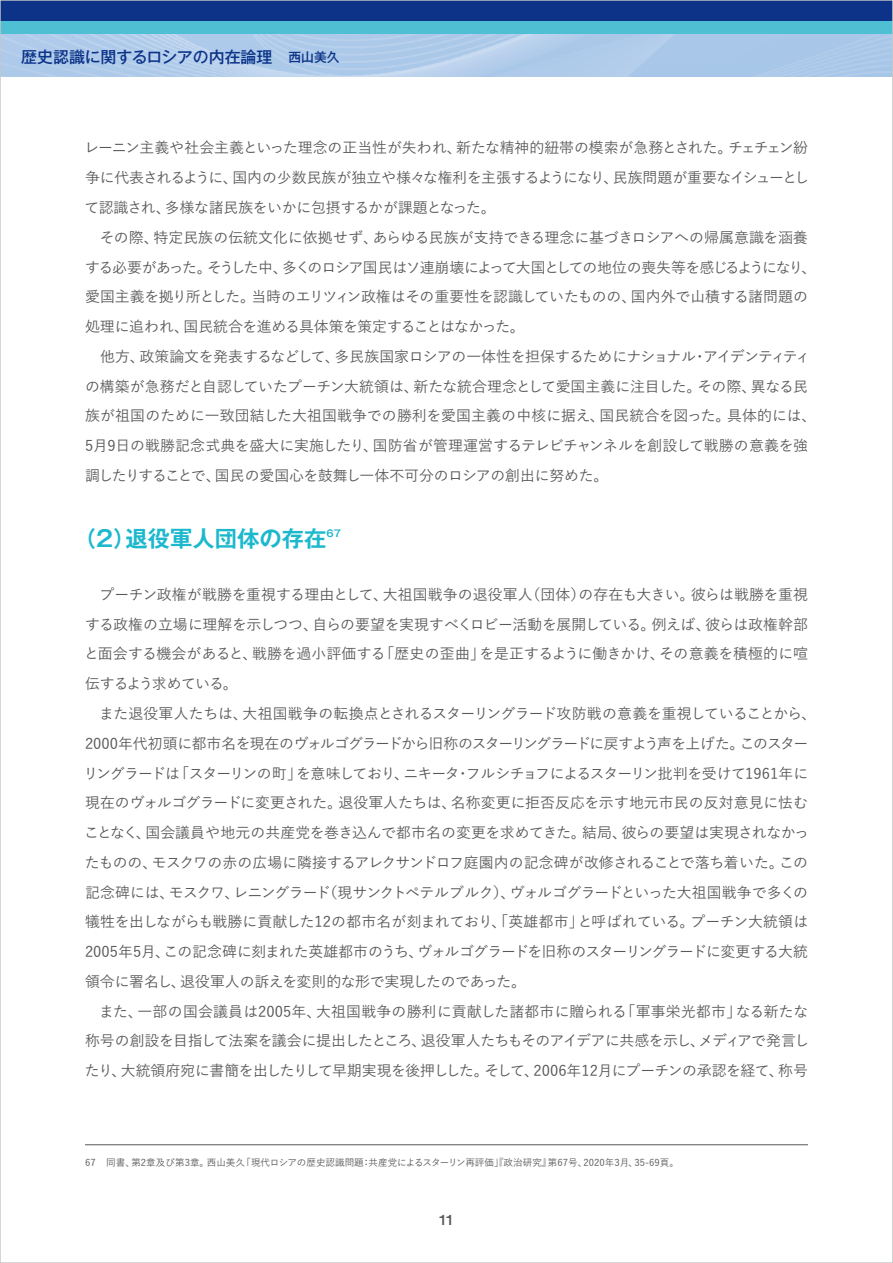
<style>
.page{position:relative;width:893px;height:1263px;background:#fff}
.page>*{position:absolute;margin:0;border:0;box-sizing:border-box;transform-origin:0 0}
.t1{font:700 22.35px "Gothic MB101 Pro De";color:#1bb8ce}
.t2{font:500 15.9px "Gothic MB101 Pro";color:#0c3388}
.t3{font:14.85px/29.7px "Yu Gothic Std M";letter-spacing:-.02em;color:#595757}
.t4{font:13.8px "Midashi Go Pr 5 MB31";color:#595757}
.t5{font:9.6px "Yu Gothic Std M";color:#595757}
.t6{font:700 9.6px "Gothic MB101 Pro De";color:#1bb8ce}
.s1{font-size:12.75px}
</style>
<div class="page">
<img style="left:2px;top:34px;width:889px;height:43px">
<div style="left:0;top:0;width:893px;height:21px;background:#0c3388"></div>
<div style="left:0;top:21px;width:893px;height:13px;background:#4fbfd3"></div>
<hr style="left:85px;top:1144px;width:723px;height:1px;background:#595757">
<svg style="left:892px;top:0;width:1px;height:1263px"></svg>
<p class="t2" style="left:21px;top:44px;width:320px">歴史認識に関するロシアの内在論理　<span class="s1">西山美久</span></p>
<p class="t3" style="left:84px;top:132px;width:733px">レーニン主義や社会主義といった理念の正当性が失われ、新たな精神的紐帯の模索が急務とされた。チェチェン紛争に代表されるように、国内の少数民族が独立や様々な権利を主張するようになり、民族問題が重要なイシューとして認識され、多様な諸民族をいかに包摂するかが課題となった。<br>　その際、特定民族の伝統文化に依拠せず、あらゆる民族が支持できる理念に基づきロシアへの帰属意識を涵養する必要があった。そうした中、多くのロシア国民はソ連崩壊によって大国としての地位の喪失等を感じるようになり、愛国主義を拠り所とした。当時のエリツィン政権はその重要性を認識していたものの、国内外で山積する諸問題の処理に追われ、国民統合を進める具体策を策定することはなかった。<br>　他方、政策論文を発表するなどして、多民族国家ロシアの一体性を担保するためにナショナル・アイデンティティの構築が急務だと自認していたプーチン大統領は、新たな統合理念として愛国主義に注目した。その際、異なる民族が祖国のために一致団結した大祖国戦争での勝利を愛国主義の中核に据え、国民統合を図った。具体的には、5月9日の戦勝記念式典を盛大に実施したり、国防省が管理運営するテレビチャンネルを創設して戦勝の意義を強調したりすることで、国民の愛国心を鼓舞し一体不可分のロシアの創出に努めた。</p>
<h1 class="t1" style="left:74px;top:520px;width:254px">（２）退役軍人団体の存在</h1>
<p class="t6" style="left:326px;top:526px;width:16px">67</p>
<p class="t3" style="left:84px;top:579px;width:734px">　プーチン政権が戦勝を重視する理由として、大祖国戦争の退役軍人（団体）の存在も大きい。彼らは戦勝を重視する政権の立場に理解を示しつつ、自らの要望を実現すべくロビー活動を展開している。例えば、彼らは政権幹部と面会する機会があると、戦勝を過小評価する「歴史の歪曲」を是正するように働きかけ、その意義を積極的に喧伝するよう求めている。<br>　また退役軍人たちは、大祖国戦争の転換点とされるスターリングラード攻防戦の意義を重視していることから、2000年代初頭に都市名を現在のヴォルゴグラードから旧称のスターリングラードに戻すよう声を上げた。このスターリングラードは「スターリンの町」を意味しており、ニキータ・フルシチョフによるスターリン批判を受けて1961年に現在のヴォルゴグラードに変更された。退役軍人たちは、名称変更に拒否反応を示す地元市民の反対意見に怯むことなく、国会議員や地元の共産党を巻き込んで都市名の変更を求めてきた。結局、彼らの要望は実現されなかったものの、モスクワの赤の広場に隣接するアレクサンドロフ庭園内の記念碑が改修されることで落ち着いた。この記念碑には、モスクワ、レニングラード（現サンクトペテルブルク）、ヴォルゴグラードといった大祖国戦争で多くの犠牲を出しながらも戦勝に貢献した12の都市名が刻まれており、「英雄都市」と呼ばれている。プーチン大統領は2005年5月、この記念碑に刻まれた英雄都市のうち、ヴォルゴグラードを旧称のスターリングラードに変更する大統領令に署名し、退役軍人の訴えを変則的な形で実現したのであった。<br>　また、一部の国会議員は2005年、大祖国戦争の勝利に貢献した諸都市に贈られる「軍事栄光都市」なる新たな称号の創設を目指して法案を議会に提出したところ、退役軍人たちもそのアイデアに共感を示し、メディアで発言したり、大統領府宛に書簡を出したりして早期実現を後押しした。そして、2006年12月にプーチンの承認を経て、称号</p>
<p class="t5" style="left:85px;top:1156px;width:595px">67 同書、第2章及び第3章。西山美久「現代ロシアの歴史認識問題：共産党によるスターリン再評価」『政治研究』第67号、2020年3月、35-69頁。</p>
<p class="t4" style="left:439px;top:1208px;width:16px">11</p>
</div>
